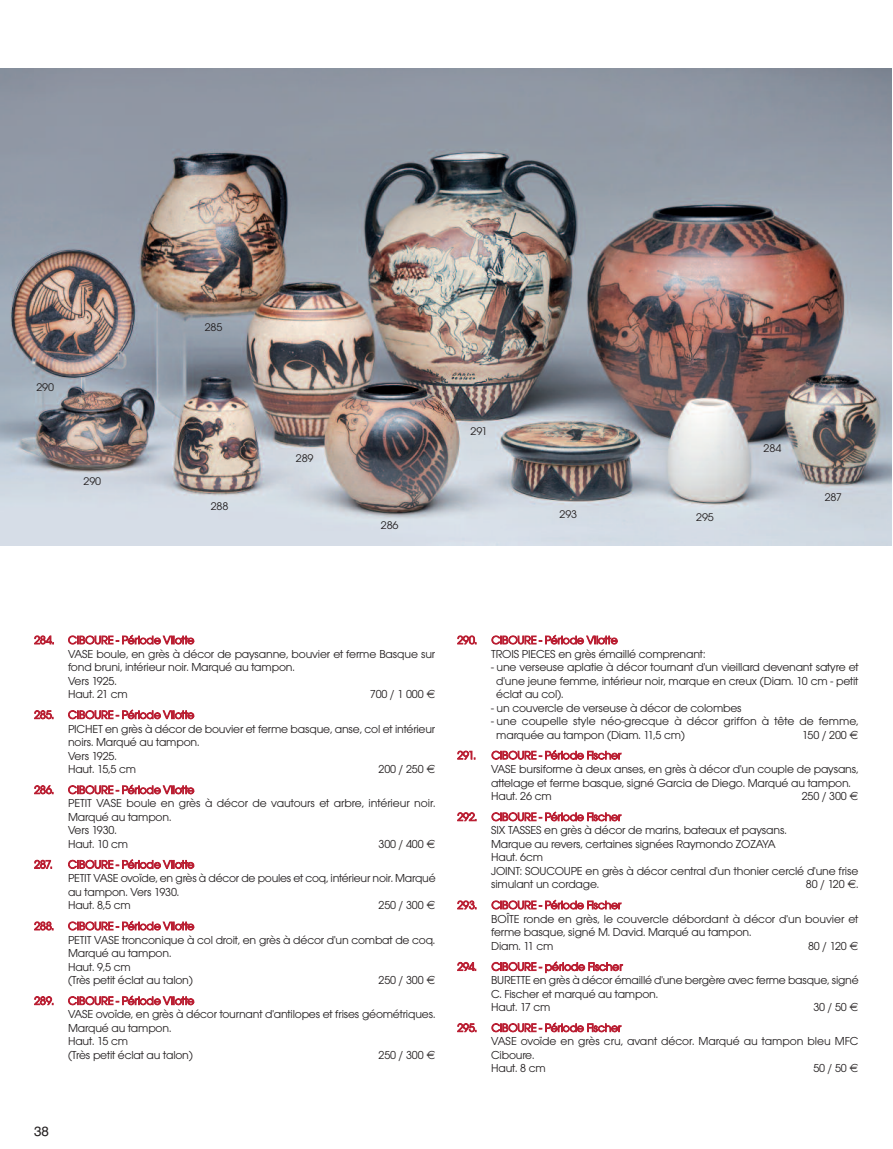
<style>
.page{position:relative;width:893px;height:1149px;background:#fff}
.page>*{position:absolute;margin:0;border:0;box-sizing:border-box;transform-origin:0 0}
.t1{font:13.5px "Helvetica";color:#231f20}
.t2{font:12px/13.5px "Avant Garde Gothic Itc T";letter-spacing:-.015em;color:#231f20}
.t3{font:12px "Avant Garde Gothic Itc T";letter-spacing:-.02em;color:#ba1f33}
.t4{font:11.55px "Avant Garde Gothic Itc T";letter-spacing:-.015em;color:#231f20;scale:1.04 1}
</style>
<div class="page">
<img style="left:0;top:68px;width:892px;height:477px">
<p class="t4" style="left:36px;top:380px;width:18px">290</p>
<p class="t4" style="left:84px;top:474px;width:18px">290</p>
<p class="t4" style="left:205px;top:320px;width:18px">285</p>
<p class="t4" style="left:211px;top:499px;width:18px">288</p>
<p class="t4" style="left:296px;top:451px;width:18px">289</p>
<p class="t4" style="left:381px;top:517px;width:18px">286</p>
<p class="t4" style="left:471px;top:424px;width:18px">291</p>
<p class="t4" style="left:559px;top:507px;width:18px">293</p>
<p class="t4" style="left:696px;top:510px;width:18px">295</p>
<p class="t4" style="left:764px;top:441px;width:19px">284</p>
<p class="t4" style="left:825px;top:490px;width:18px">287</p>
<p class="t3" style="left:34px;top:632px;width:161px">284. CIBOURE - Période Vilotte</p>
<p class="t2" style="left:68px;top:646px;width:369px">VASE boule, en grès à décor de paysanne, bouvier et ferme Basque sur fond bruni, intérieur noir. Marqué au tampon.<br>Vers 1925.<br>Haut. 21 cm</p>
<p class="t2" style="left:370px;top:687px;width:55px">700 / 1 000</p>
<p class="t3" style="left:34px;top:707px;width:161px">285. CIBOURE - Période Vilotte</p>
<p class="t2" style="left:68px;top:721px;width:369px">PICHET en grès à décor de bouvier et ferme basque, anse, col et intérieur noirs. Marqué au tampon.<br>Vers 1925.<br>Haut. 15,5 cm</p>
<p class="t2" style="left:379px;top:762px;width:47px">200 / 250</p>
<p class="t3" style="left:34px;top:782px;width:161px">286. CIBOURE - Période Vilotte</p>
<p class="t2" style="left:68px;top:796px;width:369px">PETIT VASE boule en grès à décor de vautours et arbre, intérieur noir.<br>Marqué au tampon.<br>Vers 1930.<br>Haut. 10 cm</p>
<p class="t2" style="left:379px;top:836px;width:47px">300 / 400</p>
<p class="t3" style="left:34px;top:857px;width:20px">287.</p>
<p class="t3" style="left:68px;top:857px;width:128px">CIBOURE - Période Vilotte</p>
<p class="t2" style="left:68px;top:871px;width:369px">PETIT VASE ovoïde, en grès à décor de poules et coq, intérieur noir. Marqué au tampon. Vers 1930.<br>Haut. 8,5 cm</p>
<p class="t2" style="left:379px;top:898px;width:47px">250 / 300</p>
<p class="t3" style="left:34px;top:918px;width:161px">288. CIBOURE - Période Vilotte</p>
<p class="t2" style="left:68px;top:932px;width:369px">PETIT VASE tronconique à col droit, en grès à décor d'un combat de coq.<br>Marqué au tampon.<br>Haut. 9,5 cm<br>(Très petit éclat au talon)</p>
<p class="t2" style="left:379px;top:972px;width:47px">250 / 300</p>
<p class="t3" style="left:34px;top:993px;width:161px">289. CIBOURE - Période Vilotte</p>
<p class="t2" style="left:68px;top:1007px;width:369px">VASE ovoïde, en grès à décor tournant d'antilopes et frises géométriques.<br>Marqué au tampon.<br>Haut. 15 cm<br>(Très petit éclat au talon)</p>
<p class="t2" style="left:379px;top:1047px;width:47px">250 / 300</p>
<p class="t1" style="left:34px;top:1122px;width:17px">38</p>
<p class="t3" style="left:457px;top:632px;width:162px">290. CIBOURE - Période Vilotte</p>
<p class="t2" style="left:491px;top:646px;width:216px">TROIS PIECES en grès émaillé comprenant:</p>
<p class="t2" style="left:496px;top:660px;width:364px;text-align:justify;text-indent:-5px">- une verseuse aplatie à décor tournant d'un vieillard devenant satyre et d'une jeune femme, intérieur noir, marque en creux (Diam. 10 cm - petit éclat au col).</p>
<p class="t2" style="left:491px;top:700px;width:252px">- un couvercle de verseuse à décor de colombes</p>
<p class="t2" style="left:496px;top:714px;width:364px;text-indent:-5px">- une coupelle style néo-grecque à décor griffon à tête de femme, marquée au tampon (Diam. 11,5 cm)</p>
<p class="t2" style="left:802px;top:727px;width:46px">150 / 200</p>
<p class="t3" style="left:457px;top:747px;width:20px">291.</p>
<p class="t3" style="left:491px;top:747px;width:131px">CIBOURE - Période Fischer</p>
<p class="t2" style="left:491px;top:762px;width:369px">VASE bursiforme à deux anses, en grès à décor d'un couple de paysans, attelage et ferme basque, signé Garcia de Diego. Marqué au tampon.<br>Haut. 26 cm</p>
<p class="t2" style="left:802px;top:789px;width:47px">250 / 300</p>
<p class="t3" style="left:457px;top:809px;width:165px">292. CIBOURE - Période Fischer</p>
<p class="t2" style="left:491px;top:823px;width:369px">SIX TASSES en grès à décor de marins, bateaux et paysans.<br>Marque au revers, certaines signées Raymondo ZOZAYA<br>Haut. 6cm<br>JOINT: SOUCOUPE en grès à décor central d'un thonier cerclé d'une frise simulant un cordage.</p>
<p class="t2" style="left:806px;top:877px;width:54px">80 / 120 .</p>
<p class="t3" style="left:457px;top:897px;width:165px">293. CIBOURE - Période Fischer</p>
<p class="t2" style="left:491px;top:911px;width:369px">BOÎTE ronde en grès, le couvercle débordant à décor d'un bouvier et ferme basque, signé M. David. Marqué au tampon.<br>Diam. 11 cm</p>
<p class="t2" style="left:808px;top:938px;width:40px">80 / 120</p>
<p class="t3" style="left:457px;top:959px;width:167px">294. CIBOURE - période Fischer</p>
<p class="t2" style="left:491px;top:972px;width:369px">BURETTE en grès à décor émaillé d'une bergère avec ferme basque, signé<br>C. Fischer et marqué au tampon.<br>Haut. 17 cm</p>
<p class="t2" style="left:813px;top:999px;width:35px">30 / 50</p>
<p class="t3" style="left:457px;top:1020px;width:165px">295. CIBOURE - Période Fischer</p>
<p class="t2" style="left:491px;top:1034px;width:369px">VASE ovoïde en grès cru, avant décor. Marqué au tampon bleu MFC<br>Ciboure.<br>Haut. 8 cm</p>
<p class="t2" style="left:813px;top:1061px;width:35px">50 / 50</p>
</div>
